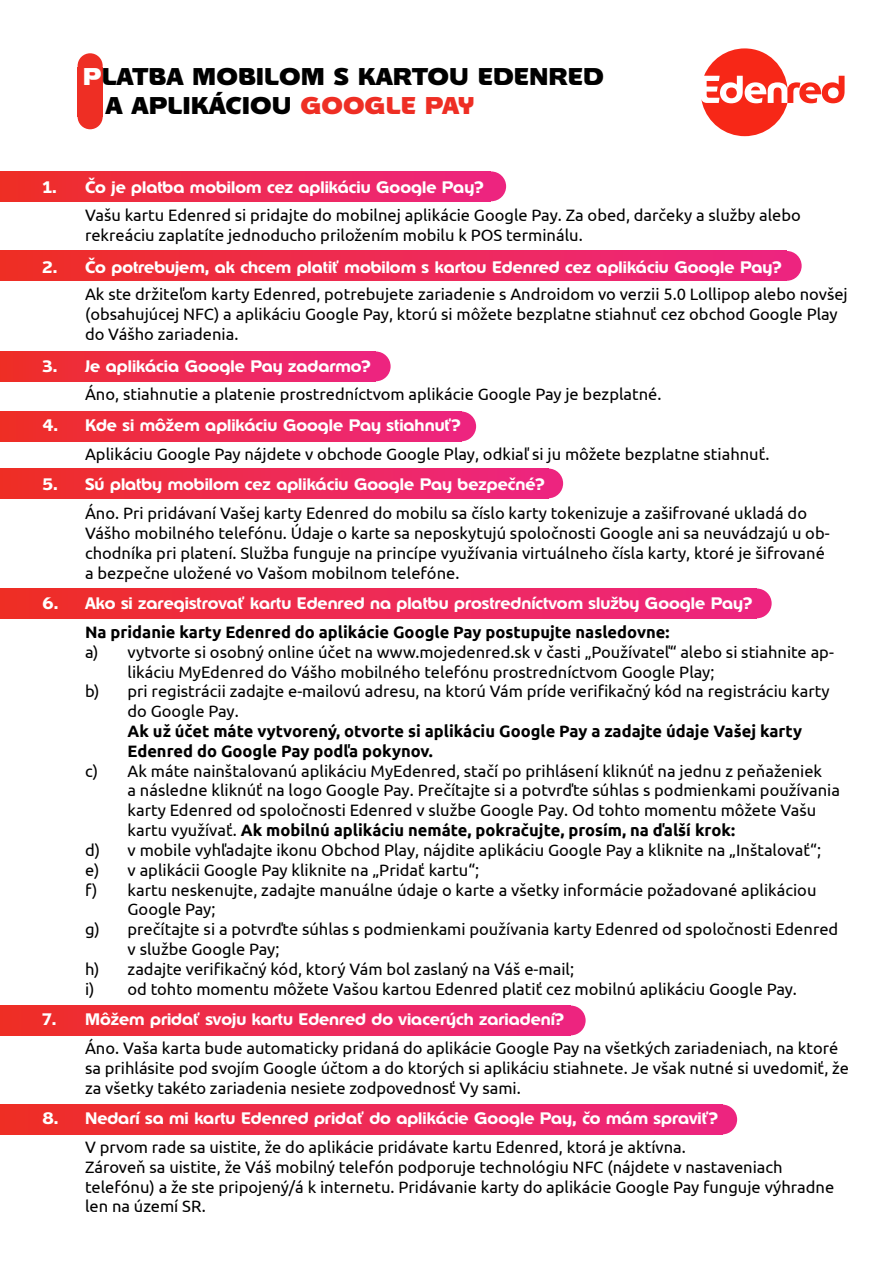
<style>
.page{position:relative;width:893px;height:1263px;background:#fff}
.page>*{position:absolute;margin:0;border:0;box-sizing:border-box;transform-origin:0 0}
.t1{font:900 24px/28.8px "Edenred";color:#000;scale:1.05 1}
.t2{font:16.5px/19.8px "Ubuntu";color:#000}
.t3{font:700 16.5px "Edenred";color:#fff}
.t4{font:700 16.5px/19.8px "Ubuntu";color:#000}
.s1{color:#fff}
.s2{color:#ee2e24}
.s3{font-weight:400}
</style>
<div class="page">
<div style="left:0;top:588px;width:757px;height:30px;background:linear-gradient(to right,#ee2f26,#ee2582)"></div>
<div style="left:742px;top:588px;width:30px;height:30px;background:#ed247f;border-radius:50%"></div>
<div style="left:0;top:1104px;width:722px;height:30px;background:linear-gradient(to right,#ee2f26,#ee2582)"></div>
<div style="left:707px;top:1104px;width:30px;height:30px;background:#ed247f;border-radius:50%"></div>
<div style="left:0;top:1005px;width:571px;height:30px;background:linear-gradient(to right,#ee2f26,#ee2582)"></div>
<div style="left:556px;top:1005px;width:30px;height:30px;background:#ed247f;border-radius:50%"></div>
<div style="left:0;top:468px;width:548px;height:30px;background:linear-gradient(to right,#ee2f26,#ee2582)"></div>
<div style="left:533px;top:468px;width:30px;height:30px;background:#ed247f;border-radius:50%"></div>
<div style="left:446px;top:411px;width:30px;height:30px;background:#ed247f;border-radius:50%"></div>
<div style="left:0;top:411px;width:461px;height:30px;background:linear-gradient(to right,#ee2f26,#ed2582)"></div>
<div style="left:0;top:351px;width:376px;height:30px;background:linear-gradient(to right,#ee2f26,#ee2582)"></div>
<div style="left:361px;top:351px;width:30px;height:30px;background:#ed247f;border-radius:50%"></div>
<div style="left:0;top:251px;width:787px;height:30px;background:linear-gradient(to right,#ee2f26,#ee2582)"></div>
<div style="left:772px;top:251px;width:30px;height:30px;background:#ed247f;border-radius:50%"></div>
<svg style="left:701px;top:48px;width:143px;height:88px"></svg>
<div style="left:0;top:171px;width:491px;height:30px;background:linear-gradient(to right,#ee2f26,#ee2582)"></div>
<div style="left:78px;top:53px;width:25px;height:25px;background:#ee2e24;border-radius:50%"></div>
<div style="left:476px;top:171px;width:30px;height:30px;background:#ed247f;border-radius:50%"></div>
<div style="left:78px;top:67px;width:25px;height:50px;background:#ee2e24"></div>
<div style="left:78px;top:104px;width:25px;height:25px;background:#ee2e24;border-radius:50%"></div>
<h1 class="t1" style="left:106px;top:62px;width:476px;text-indent:-23px"><span class="s1">P</span>LATBA MOBILOM S KARTOU EDENRED<br>A APLIKÁCIOU <span class="s2">GOOGLE PAY</span></h1>
<p class="t3" style="left:43px;top:176px;width:443px">1. Čo je platba mobilom cez aplikáciu Google Pay?</p>
<p class="t2" style="left:85px;top:204px;width:717px">Vašu kartu Edenred si pridajte do mobilnej aplikácie Google Pay. Za obed, darčeky a služby alebo rekreáciu zaplatíte jednoducho priložením mobilu k POS terminálu.</p>
<p class="t3" style="left:43px;top:256px;width:741px">2. Čo potrebujem, ak chcem platiť mobilom s kartou Edenred cez aplikáciu Google Pay?</p>
<p class="t2" style="left:85px;top:284px;width:764px">Ak ste držiteľom karty Edenred, potrebujete zariadenie s Androidom vo verzii 5.0 Lollipop alebo novšej (obsahujúcej NFC) a aplikáciu Google Pay, ktorú si môžete bezplatne stiahnuť cez obchod Google Play do Vášho zariadenia.</p>
<p class="t3" style="left:43px;top:355px;width:330px">3. Je aplikácia Google Pay zadarmo?</p>
<p class="t2" style="left:85px;top:384px;width:578px">Áno, stiahnutie a platenie prostredníctvom aplikácie Google Pay je bezplatné.</p>
<p class="t3" style="left:43px;top:414px;width:420px">4. Kde si môžem aplikáciu Google Pay stiahnuť?</p>
<p class="t2" style="left:85px;top:444px;width:686px">Aplikáciu Google Pay nájdete v obchode Google Play, odkiaľ si ju môžete bezplatne stiahnuť.</p>
<p class="t3" style="left:43px;top:473px;width:504px">5. Sú platby mobilom cez aplikáciu Google Pay bezpečné?</p>
<p class="t2" style="left:85px;top:503px;width:746px">Áno. Pri pridávaní Vašej karty Edenred do mobilu sa číslo karty tokenizuje a zašifrované ukladá do Vášho mobilného telefónu. Údaje o karte sa neposkytujú spoločnosti Google ani sa neuvádzajú u ob&shy;chodníka pri platení. Služba funguje na princípe využívania virtuálneho čísla karty, ktoré je šifrované a bezpečne uložené vo Vašom mobilnom telefóne.</p>
<p class="t3" style="left:43px;top:592px;width:711px">6. Ako si zaregistrovať kartu Edenred na platbu prostredníctvom služby Google Pay?</p>
<p class="t4" style="left:85px;top:622px;width:586px">Na pridanie karty Edenred do aplikácie Google Pay postupujte nasledovne:</p>
<p class="t2" style="left:85px;top:642px;width:750px">a) vytvorte si osobný online účet na www.mojedenred.sk v časti „Používateľ“ alebo si stiahnite ap-</p>
<p class="t2" style="left:128px;top:661px;width:588px">likáciu MyEdenred do Vášho mobilného telefónu prostredníctvom Google Play;</p>
<p class="t2" style="left:85px;top:681px;width:746px">b) pri registrácii zadajte e-mailovú adresu, na ktorú Vám príde verifikačný kód na registráciu karty</p>
<p class="t2" style="left:128px;top:701px;width:113px">do Google Pay.</p>
<p class="t4" style="left:128px;top:721px;width:676px">Ak už účet máte vytvorený, otvorte si aplikáciu Google Pay a zadajte údaje Vašej karty<br>Edenred do Google Pay podľa pokynov.</p>
<p class="t2" style="left:85px;top:760px;width:739px">c) Ak máte nainštalovanú aplikáciu MyEdenred, stačí po prihlásení kliknúť na jednu z peňaženiek</p>
<p class="t2" style="left:128px;top:780px;width:714px">a následne kliknúť na logo Google Pay. Prečítajte si a potvrďte súhlas s podmienkami používania</p>
<p class="t2" style="left:128px;top:800px;width:690px">karty Edenred od spoločnosti Edenred v službe Google Pay. Od tohto momentu môžete Vašu</p>
<p class="t4" style="left:128px;top:820px;width:609px"><span class="s3">kartu využívať.</span> Ak mobilnú aplikáciu nemáte, pokračujte, prosím, na ďalší krok:</p>
<p class="t2" style="left:85px;top:840px;width:737px">d) v mobile vyhľadajte ikonu Obchod Play, nájdite aplikáciu Google Pay a kliknite na „Inštalovať“;</p>
<p class="t2" style="left:85px;top:859px;width:396px">e) v aplikácii Google Pay kliknite na „Pridať kartu“;</p>
<p class="t2" style="left:85px;top:879px;width:733px">f) kartu neskenujte, zadajte manuálne údaje o karte a všetky informácie požadované aplikáciou</p>
<p class="t2" style="left:128px;top:899px;width:89px">Google Pay;</p>
<p class="t2" style="left:85px;top:919px;width:755px">g) prečítajte si a potvrďte súhlas s podmienkami používania karty Edenred od spoločnosti Edenred</p>
<p class="t2" style="left:128px;top:939px;width:153px">v službe Google Pay;</p>
<p class="t2" style="left:85px;top:958px;width:491px">h) zadajte verifikačný kód, ktorý Vám bol zaslaný na Váš e-mail;</p>
<p class="t2" style="left:85px;top:978px;width:713px">i) od tohto momentu môžete Vašou kartou Edenred platiť cez mobilnú aplikáciu Google Pay.</p>
<p class="t3" style="left:43px;top:1008px;width:523px">7. Môžem pridať svoju kartu Edenred do viacerých zariadení?</p>
<p class="t2" style="left:85px;top:1038px;width:765px">Áno. Vaša karta bude automaticky pridaná do aplikácie Google Pay na všetkých zariadeniach, na ktoré sa prihlásite pod svojím Google účtom a do ktorých si aplikáciu stiahnete. Je však nutné si uvedomiť, že za všetky takéto zariadenia nesiete zodpovednosť Vy sami.</p>
<p class="t3" style="left:43px;top:1107px;width:677px">8. Nedarí sa mi kartu Edenred pridať do aplikácie Google Pay, čo mám spraviť?</p>
<p class="t2" style="left:85px;top:1137px;width:751px">V prvom rade sa uistite, že do aplikácie pridávate kartu Edenred, ktorá je aktívna.<br>Zároveň sa uistite, že Váš mobilný telefón podporuje technológiu NFC (nájdete v nastaveniach telefónu) a že ste pripojený/á k internetu. Pridávanie karty do aplikácie Google Pay funguje výhradne len na území SR.</p>
</div>
